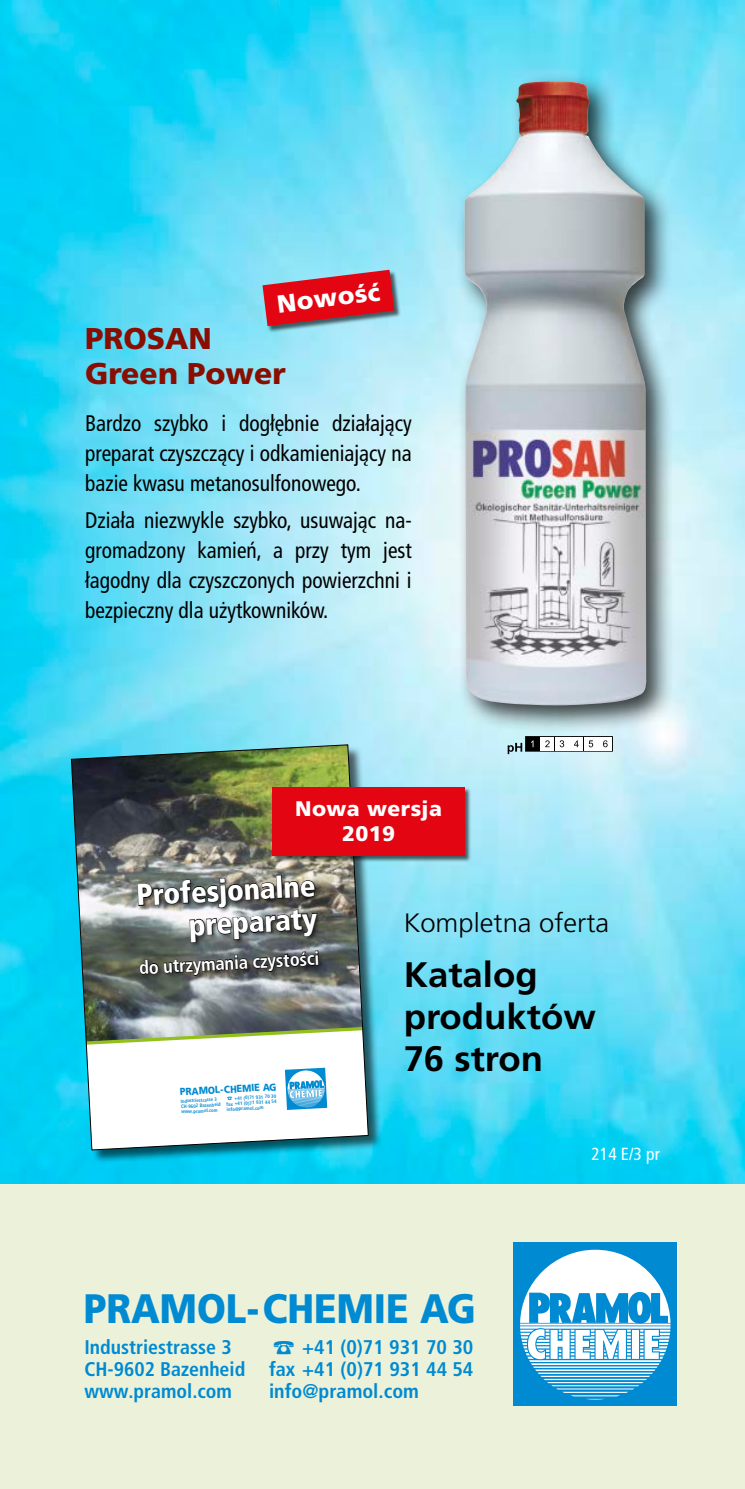
<style>
.page{position:relative;width:745px;height:1489px;background:#fff}
.page>*{position:absolute;margin:0;border:0;box-sizing:border-box;transform-origin:0 0}
.t1{font:900 41px "Frutiger LT Std";color:#008ad2;scale:.9 1}
.Grundtext{font:700 35.5px/42px "Frutiger LT Pro";color:#000}
._3_Titel{font:900 30px "Frutiger LT Pro";color:#890e01}
.t2{font:900 condensed 29.75px/32.8px "Frutiger LT Pro";color:#fff;text-align:right}
.Grundtext-2{font:300 26.5px "Frutiger LT Pro";color:#000}
._3_Titel-2{font:900 24.75px "Frutiger LT Pro";color:#fff}
._2_Grundtext{font:condensed 22.5px/30px "Frutiger LT Pro";color:#000;text-align:justify;scale:.95 1}
._3_Titel-3{font:900 21.25px "Frutiger LT Pro";letter-spacing:.02em;color:#fff}
.t3{font:700 condensed 19.75px/21.8px "Frutiger LT Std";color:#008ad2}
.t4{font:700 condensed 18.5px "Frutiger LT Pro";color:#fff}
._2_Grundtext-2{font:condensed 17.5px "Frutiger LT Pro";color:#fff}
.t5{font:900 10px "Frutiger LT Std";color:#008ad2;scale:.9 1}
.t6{font:700 condensed 5px/5.2px "Frutiger LT Std";color:#008ad2}
</style>
<div class="page">
<img style="left:0;top:0;width:744px;height:1183px">
<div style="left:0;top:1183px;width:744px;height:305px;background:#ecf2da"></div>
<div style="left:72px;top:745px;width:310px;height:419px;background:#000;opacity:.6"></div>
<img style="left:71px;top:744px;width:298px;height:406px">
<div style="left:272px;top:787px;width:199px;height:74px;background:#000;opacity:.6"></div>
<div style="left:272px;top:787px;width:192px;height:68px;background:#e30612"></div>
<div style="left:455px;top:72px;width:219px;height:661px;background:#000;opacity:.75"></div>
<img style="left:464px;top:81px;width:182px;height:624px">
<svg style="left:507px;top:736px;width:105px;height:18px"></svg>
<div style="left:263px;top:270px;width:138px;height:63px;background:#000;opacity:.6"></div>
<svg style="left:262px;top:270px;width:132px;height:56px;background:#c63c49"></svg>
<div style="left:513px;top:1242px;width:163px;height:163px;background:#008ad2"></div>
<svg style="left:520px;top:1249px;width:150px;height:150px"></svg>
<svg style="left:227px;top:1096px;width:5px;height:4px"></svg>
<p class="_3_Titel-2" style="left:275px;top:289px;width:105px;rotate:-7deg">Nowość</p>
<p class="_3_Titel" style="left:85px;top:320px;width:128px">PROSAN</p>
<p class="_3_Titel" style="left:85px;top:355px;width:202px">Green Power</p>
<p class="_2_Grundtext" style="left:85px;top:408px;width:345px">Bardzo szybko i dogłębnie działający preparat czyszczący i odkamieniający na bazie kwasu metanosulfonowego.</p>
<p class="_2_Grundtext" style="left:85px;top:505px;width:345px">Działa niezwykle szybko, usuwając na&shy;gromadzony kamień, a przy tym jest łagodny dla czyszczonych powierzchni i bezpieczny dla użytkowników.</p>
<p class="_3_Titel-3" style="left:295px;top:795px;width:148px">Nowa wersja</p>
<p class="_3_Titel-3" style="left:342px;top:820px;width:54px">2019</p>
<p class="t2" style="left:135px;top:878px;width:181px;rotate:-3deg">Profesjonalne preparaty</p>
<p class="t4" style="left:138px;top:956px;width:182px;rotate:-3deg">do utrzymania czystości</p>
<p class="t5" style="left:180px;top:1085px;width:109px;rotate:-3deg">PRAMOL -CHEMIE AG</p>
<p class="t6" style="left:180px;top:1098px;width:41px;rotate:-3deg">Industriestrasse 3<br>CH-9602 Bazenheid www.pramol.com</p>
<p class="t6" style="left:226px;top:1095px;width:52px;text-align:justify;text-indent:8px;rotate:-3deg">+41 (0)71 931 70 30 fax +41 (0)71 931 44 54 info@pramol.com</p>
<p class="Grundtext-2" style="left:403px;top:907px;width:207px">Kompletna oferta</p>
<p class="Grundtext" style="left:403px;top:953px;width:194px">Katalog produktów</p>
<p class="Grundtext" style="left:403px;top:1037px;width:141px">76 stron</p>
<p class="_2_Grundtext-2" style="left:591px;top:1143px;width:70px">214 E/3 pr</p>
<p class="t1" style="left:84px;top:1284px;width:437px">PRAMOL -CHEMIE AG</p>
<p class="t3" style="left:84px;top:1336px;width:162px">Industriestrasse 3<br>CH-9602 Bazenheid www.pramol.com</p>
<p class="t3" style="left:269px;top:1336px;width:206px;text-align:justify;text-indent:33px">+41 (0)71 931 70 30 fax +41 (0)71 931 44 54 info@pramol.com</p>
</div>
